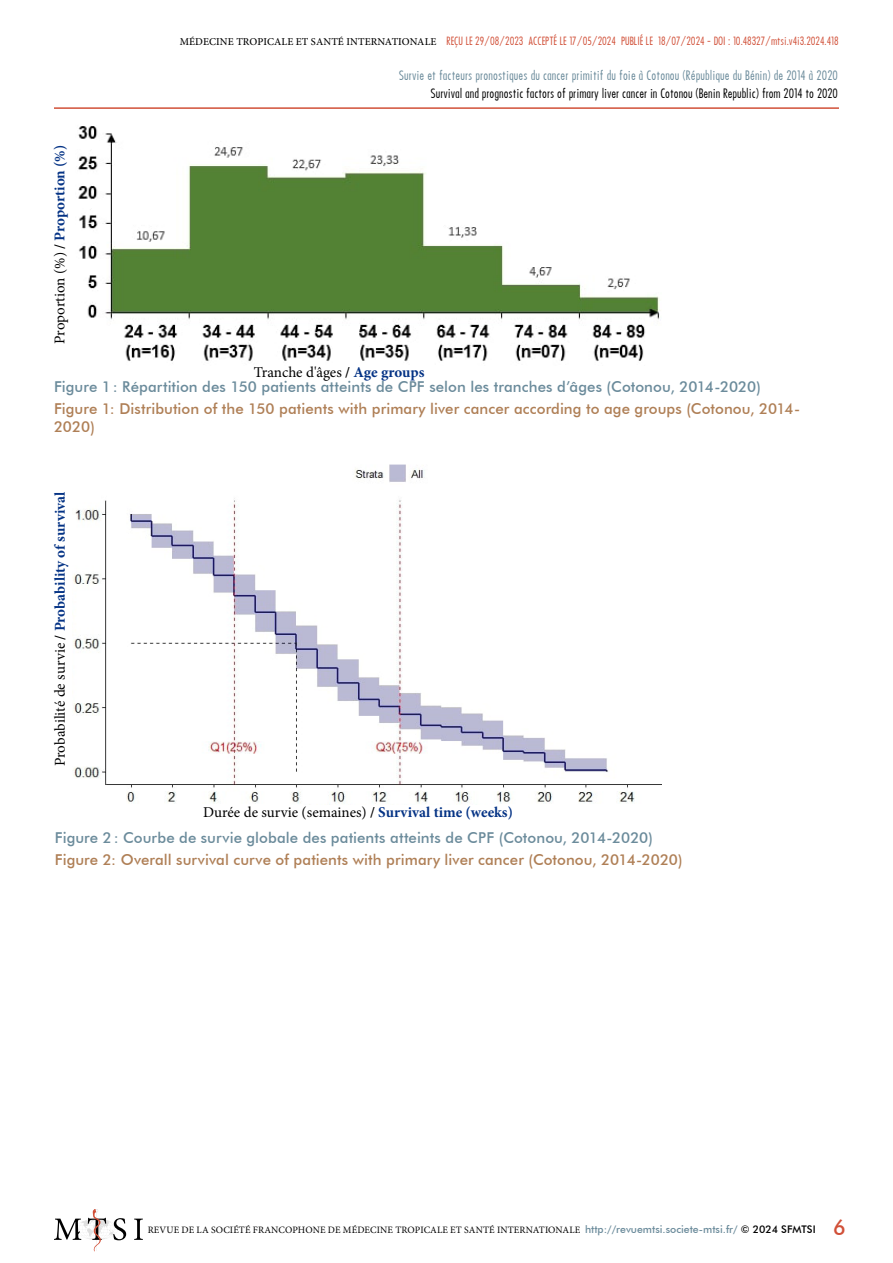
<style>
.page{position:relative;width:893px;height:1263px;background:#fff}
.page>*{position:absolute;margin:0;border:0;box-sizing:border-box;transform-origin:0 0}
.t1{font:500 15px/18px "Futura BT";letter-spacing:.005em;color:#af7f56}
.t2{font:500 15px "Futura BT";letter-spacing:.005em;color:#6b8b9b}
.t3{font:15px "Minion Pro";color:#000}
.t4{font:700 15px "Minion Pro";letter-spacing:-.005em;color:#053385}
.t5{font:500 12px "Futura Cond";letter-spacing:.01em;color:#6b8b9b}
.t6{font:500 12px "Futura Cond";color:#000}
.t7{font:500 10.5px "Futura Cond";color:#d15038}
.t8{font:9.75px "Minion Pro";letter-spacing:.01em;color:#000}
.s1{font-weight:700}
.s2{font-weight:700;color:#053385}
.s3{font-family:"Minion Pro";color:#000}
.s4{font-weight:400;color:#000}
.s5{color:#000}
.s6{font-family:"Futura BT";font-weight:500;font-size:10.5px;color:#6b8b9b}
.s7{font-family:"Futura BT";font-weight:500;font-size:10.5px}
.s8{font-family:"Futura BT";font-weight:500;font-size:21px;color:#d15038}
</style>
<div class="page">
<svg style="left:134px;top:1218px;width:9px;height:22px"></svg>
<svg style="left:54px;top:1209px;width:72px;height:43px"></svg>
<hr style="left:54px;top:107px;width:785px;height:2px;background:#d15038">
<img style="left:78px;top:126px;width:582px;height:235px">
<img style="left:73px;top:464px;width:588px;height:341px">
<p class="t3" style="left:50px;top:344px;width:201px;rotate:-90deg">Proportion (%) <span class="s1">/</span> <span class="s2">Proportion (%)</span></p>
<p class="t7" style="left:180px;top:34px;width:660px"><span class="s3">MÉDECINE TROPICALE ET SANTÉ INTERNATIONALE</span> REÇU LE 29/08/2023 ACCEPTÉ LE 17/05/2024 PUBLIÉ LE 18/07/2024 - DOI : 10.48327/mtsi.v4i3.2024.418</p>
<p class="t5" style="left:399px;top:68px;width:441px">Survie et facteurs pronostiques du cancer primitif du foie à Cotonou (République du Bénin) de 2014 à 2020</p>
<p class="t6" style="left:431px;top:86px;width:409px">Survival and prognostic factors of primary liver cancer in Cotonou (Benin Republic) from 2014 to 2020</p>
<p class="t3" style="left:254px;top:362px;width:172px">Tranche d'âges <span class="s1">/</span> <span class="s2">Age groups</span></p>
<p class="t2" style="left:54px;top:378px;width:708px">Figure 1: Répartition des 150 patients atteints de CPF selon les tranches d’âges (Cotonou, 2014-2020)</p>
<p class="t1" style="left:54px;top:400px;width:748px">Figure 1: Distribution of the 150 patients with primary liver cancer according to age groups (Cotonou, 2014-<br>2020)</p>
<p class="t4" style="left:50px;top:766px;width:276px;rotate:-90deg"><span class="s4">Probabilité de survie</span> <span class="s5">/</span> Probability of survival</p>
<p class="t3" style="left:203px;top:802px;width:311px">Durée de survie (semaines) <span class="s1">/</span> <span class="s2">Survival time (weeks)</span></p>
<p class="t2" style="left:55px;top:829px;width:600px">Figure 2: Courbe de survie globale des patients atteints de CPF (Cotonou, 2014-2020)</p>
<p class="t1" style="left:55px;top:851px;width:629px">Figure 2: Overall survival curve of patients with primary liver cancer (Cotonou, 2014-2020)</p>
<p class="t8" style="left:148px;top:1223px;width:699px">REVUE DE LA SOCIÉTÉ FRANCOPHONE DE MÉDECINE TROPICALE ET SANTÉ INTERNATIONALE <span class="s6">http://revuemtsi.societe-mtsi.fr/</span> <span class="s7">© 2024 SFMTSI</span> <span class="s8">6</span></p>
</div>
